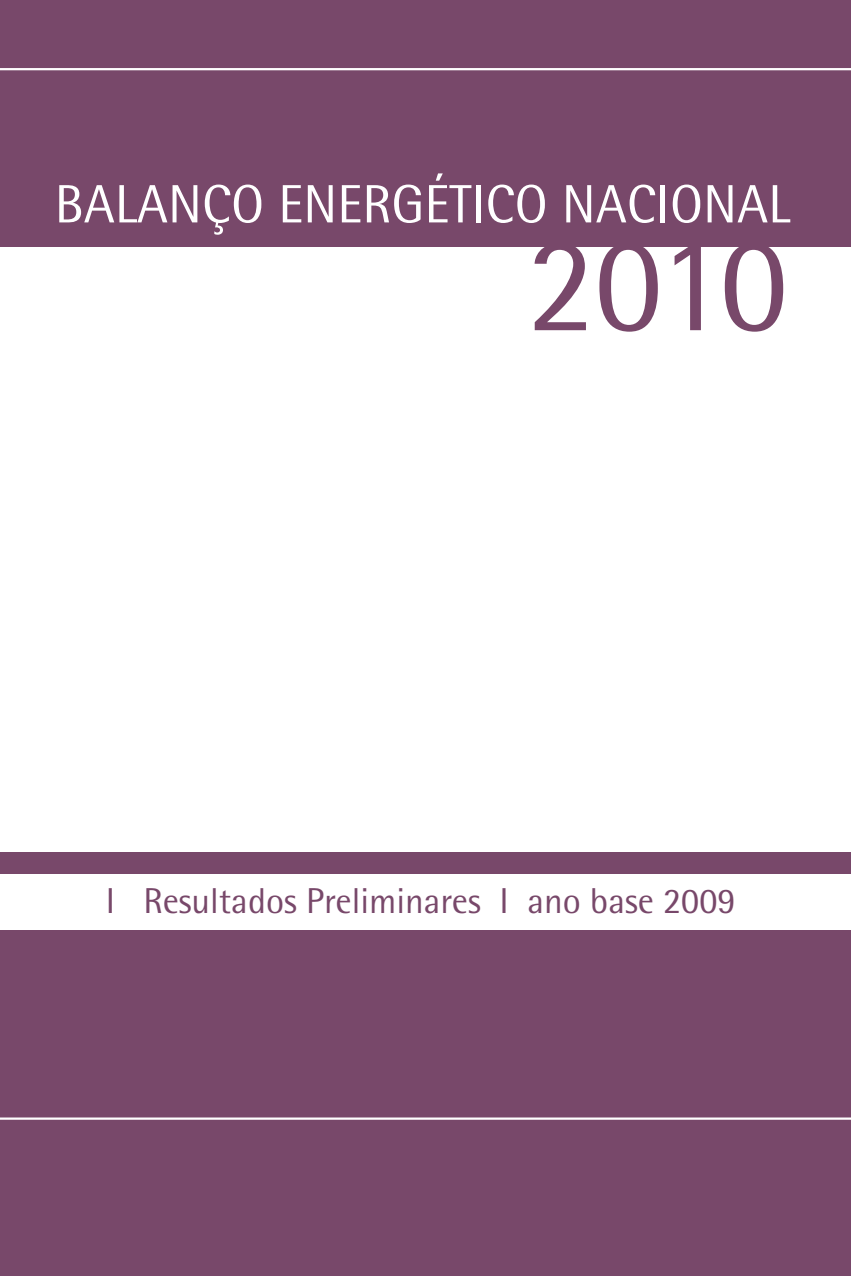
<style>
.page{position:relative;width:851px;height:1276px;background:#fff}
.page>*{position:absolute;margin:0;border:0;box-sizing:border-box;transform-origin:0 0}
.t1{font:135px "Rotis Semi Sans 55";color:#78486a}
.t2{font:54px "Rotis Semi Sans 55";color:#fff}
.t3{font:36px "Rotis Semi Sans 55";color:#78486a}
</style>
<div class="page">
<div style="left:0;top:852px;width:850px;height:424px;background:#78486a"></div>
<div style="left:0;top:0;width:850px;height:247px;background:#78486a"></div>
<hr style="left:0;top:1117px;width:850px;height:2px;background:#fff">
<hr style="left:0;top:68px;width:850px;height:2px;background:#fff">
<div style="left:0;top:874px;width:850px;height:55px;background:#fff"></div>
<h2 class="t2" style="left:55px;top:172px;width:736px">BALANÇO ENERGÉTICO NACIONAL</h2>
<h1 class="t1" style="left:527px;top:205px;width:262px">2010</h1>
<p class="t3" style="left:106px;top:879px;width:631px">I Resultados Preliminares I ano base 2009</p>
</div>
